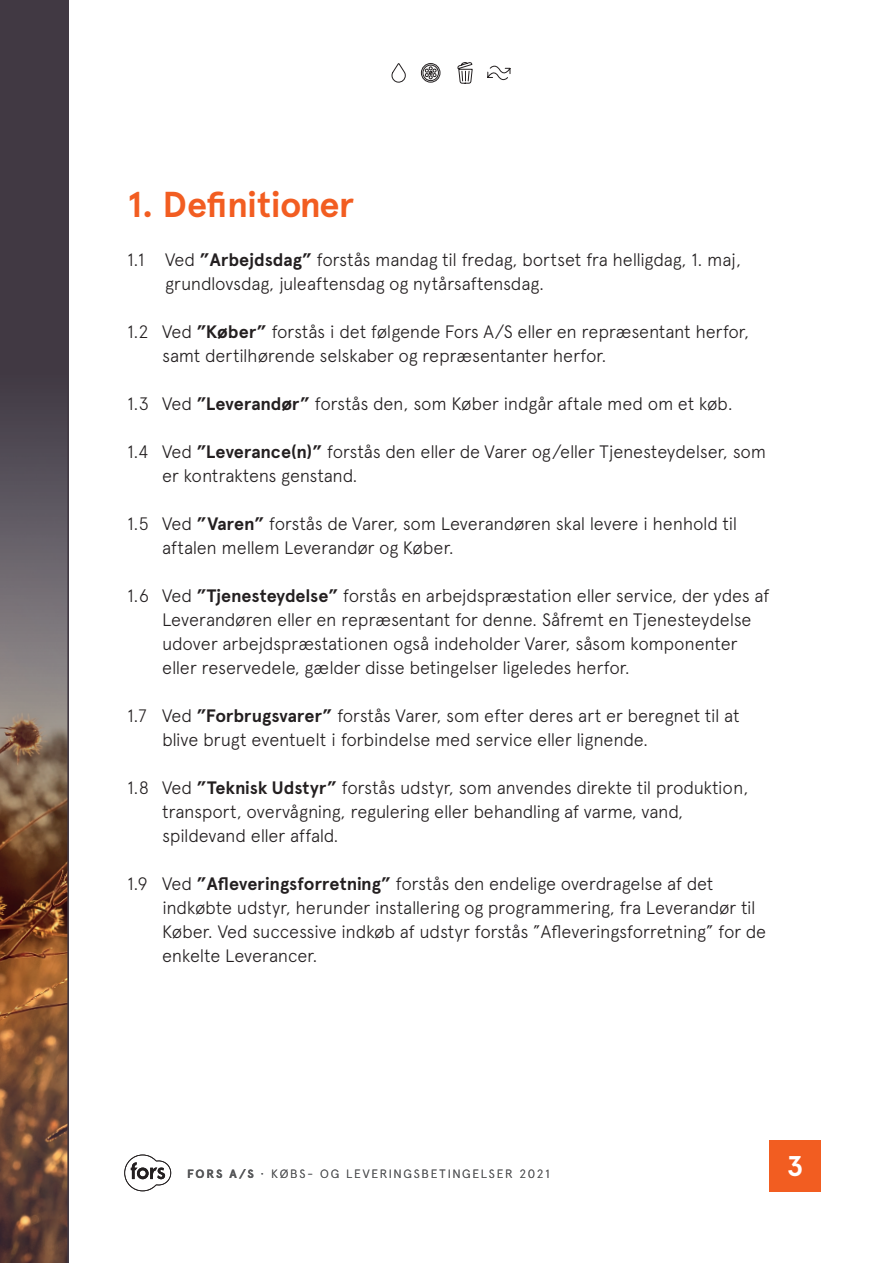
<style>
.page{position:relative;width:893px;height:1263px;background:#fff}
.page>*{position:absolute;margin:0;border:0;box-sizing:border-box;transform-origin:0 0}
.t1{font:700 36px "Apercu Pro";letter-spacing:-.02em;color:#f25d21}
.t2{font:700 28.5px "Apercu Pro";color:#fff}
.t3{font:300 18px/24px "Apercu Pro";letter-spacing:-.01em;color:#231f20}
.t4{font:300 12px "Apercu Pro";letter-spacing:.145em;color:#57585a}
.s1{font-weight:700}
.s2{font-weight:400}
</style>
<div class="page">
<svg style="left:391px;top:64px;width:15px;height:19px"></svg>
<svg style="left:487px;top:65px;width:23px;height:16px"></svg>
<svg style="left:457px;top:62px;width:16px;height:22px"></svg>
<svg style="left:421px;top:63px;width:19px;height:20px"></svg>
<svg style="left:0;top:0;width:68px;height:1263px;background:#644e47"></svg>
<svg style="left:124px;top:1154px;width:47px;height:37px"></svg>
<div style="left:770px;top:1141px;width:51px;height:51px;background:#f25d21"></div>
<h1 class="t1" style="left:128px;top:177px;width:228px">1. Definitioner</h1>
<p class="t3" style="left:165px;top:246px;width:578px;text-indent:-37px">1.1 Ved <span class="s1">”Arbejdsdag”</span> forstås mandag til fredag, bortset fra helligdag, 1. maj, grundlovsdag, juleaftensdag og nytårsaftensdag.</p>
<p class="t3" style="left:162px;top:318px;width:588px;text-indent:-35px">1.2 Ved <span class="s1">”Køber”</span> forstås i det følgende Fors A/S eller en repræsentant herfor, samt dertilhørende selskaber og repræsentanter herfor.</p>
<p class="t3" style="left:128px;top:390px;width:607px">1.3 Ved <span class="s1">”Leverandør”</span> forstås den, som Køber indgår aftale med om et køb.</p>
<p class="t3" style="left:162px;top:438px;width:606px;text-indent:-35px">1.4 Ved <span class="s1">”Leverance(n)”</span> forstås den eller de Varer og/eller Tjenesteydelser, som er kontraktens genstand.</p>
<p class="t3" style="left:162px;top:510px;width:577px;text-indent:-35px">1.5 Ved <span class="s1">”Varen”</span> forstås de Varer, som Leverandøren skal levere i henhold til aftalen mellem Leverandør og Køber.</p>
<p class="t3" style="left:162px;top:582px;width:609px;text-indent:-35px">1.6 Ved <span class="s1">”Tjenesteydelse”</span> forstås en arbejdspræstation eller service, der ydes af Leverandøren eller en repræsentant for denne. Såfremt en Tjenesteydelse udover arbejdspræstationen også indeholder Varer, såsom komponenter eller reservedele, gælder disse betingelser ligeledes herfor.</p>
<p class="t3" style="left:162px;top:702px;width:579px;text-indent:-35px">1.7 Ved <span class="s1">”Forbrugsvarer”</span> forstås Varer, som efter deres art er beregnet til at blive brugt eventuelt i forbindelse med service eller lignende.</p>
<p class="t3" style="left:162px;top:774px;width:588px;text-indent:-35px">1.8 Ved <span class="s1">”Teknisk Udstyr”</span> forstås udstyr, som anvendes direkte til produktion, transport, overvågning, regulering eller behandling af varme, vand, spildevand eller affald.</p>
<p class="t3" style="left:162px;top:870px;width:605px;text-indent:-35px">1.9 Ved <span class="s1">”Afleveringsforretning”</span> forstås den endelige overdragelse af det indkøbte udstyr, herunder installering og programmering, fra Leverandør til Køber. Ved successive indkøb af udstyr forstås ”Afleveringsforretning” for de enkelte Leverancer.</p>
<p class="t4" style="left:187px;top:1165px;width:364px"><span class="s1">FORS A/S</span> <span class="s2">·</span> KØBS- OG LEVERINGSBETINGELSER 2021</p>
<h2 class="t2" style="left:787px;top:1145px;width:18px">3</h2>
</div>
